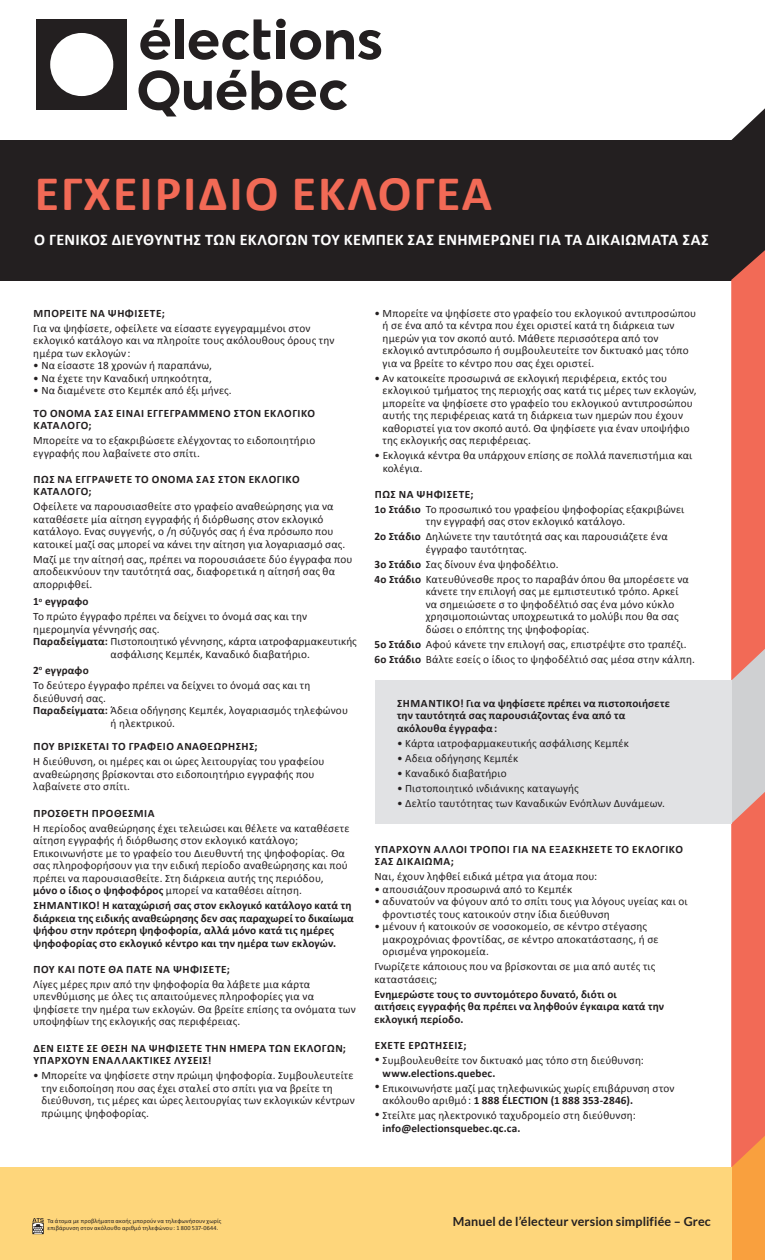
<style>
.page{position:relative;width:765px;height:1260px;background:#fff}
.page>*{position:absolute;margin:0;border:0;box-sizing:border-box;transform-origin:0 0}
.t1{font:700 50px "Calibri";letter-spacing:.04em;color:#f26a56}
.t2{font:700 16.25px "Calibri";letter-spacing:.02em;color:#fff}
.t3{font:700 12.5px "Lato";letter-spacing:.01em;color:#231f20}
.t4{font:11.25px/12.5px "Calibri";letter-spacing:.015em;color:#231f20}
.t5{font:700 11.25px/12.5px "Calibri";letter-spacing:.02em;color:#231f20}
.t6{font:700 11.25px/12.5px "Calibri";letter-spacing:.045em;color:#231f20}
.t7{font:700 11.25px/12.5px "Calibri";letter-spacing:.05em;color:#231f20}
.t8{font:6.25px/7.5px "Calibri";letter-spacing:.015em;color:#231f20}
.s1{font-weight:700}
</style>
<div class="page">
<div style="left:0;top:140px;width:765px;height:140px;background:#231f20"></div>
<div style="left:37px;top:19px;width:90px;height:91px;background:#231f20"></div>
<svg style="left:252px;top:71px;width:95px;height:39px"></svg>
<div style="left:175px;top:19px;width:9px;height:40px;background:#231f20"></div>
<div style="left:276px;top:19px;width:10px;height:9px;background:#231f20;border-radius:50%"></div>
<div style="left:277px;top:31px;width:8px;height:28px;background:#231f20"></div>
<svg style="left:290px;top:30px;width:91px;height:30px"></svg>
<svg style="left:189px;top:19px;width:82px;height:41px"></svg>
<svg style="left:140px;top:19px;width:30px;height:41px"></svg>
<svg style="left:139px;top:70px;width:107px;height:46px"></svg>
<div style="left:50px;top:33px;width:63px;height:63px;background:#fff;border-radius:50%"></div>
<div style="left:0;top:1167px;width:731px;height:93px;background:#fed67b"></div>
<svg style="left:731px;top:108px;width:34px;height:1152px;background:#d5755f"></svg>
<div style="left:375px;top:681px;width:356px;height:143px;background:#e1e2e4"></div>
<svg style="left:32px;top:1218px;width:12px;height:17px"></svg>
<h1 class="t1" style="left:35px;top:162px;width:459px">ΕΓΧΕΙΡΙΔΙΟ ΕΚΛΟΓΕΑ</h1>
<h2 class="t2" style="left:34px;top:229px;width:676px">Ο ΓΕΝΙΚΌΣ ΔΙΕΥΘΥΝΤΉΣ ΤΩΝ ΕΚΛΟΓΏΝ ΤΟΥ ΚΕΜΠΈΚ ΣΑΣ ΕΝΗΜΕΡΏΝΕΙ ΓΙΑ ΤΑ ΔΙΚΑΙΏΜΑΤΆ ΣΑΣ</h2>
<p class="t6" style="left:33px;top:306px;width:133px">ΜΠΟΡΕIΤΕ ΝΑ ΨΗΦIΣΕΤΕ;</p>
<p class="t4" style="left:33px;top:321px;width:303px">Για να ψηφίσετε, οφείλετε να είσαστε εγγεγραμμένοι στον εκλογικό κατάλογο και να πληροίτε τους ακόλουθους όρους την ημέρα των εκλογών :</p>
<p class="t4" style="left:33px;top:359px;width:180px">• Να είσαστε 18 χρονών ή παραπάνω,</p>
<p class="t4" style="left:33px;top:371px;width:180px">• Να έχετε την Καναδική υπηκοότητα,</p>
<p class="t4" style="left:33px;top:384px;width:200px">• Να διαμένετε στο Κεμπέκ από έξι μήνες.</p>
<p class="t6" style="left:33px;top:406px;width:283px">ΤΟ OΝΟΜA ΣΑΣ ΕIΝΑΙ ΕΓΓΕΓΡΑΜΜEΝΟ ΣΤΟΝ ΕΚΛΟΓΙΚO<br>ΚΑΤAΛΟΓΟ;</p>
<p class="t4" style="left:33px;top:434px;width:284px">Μπορείτε να το εξακριβώσετε ελέγχοντας το ειδοποιητήριο εγγραφής που λαβαίνετε στο σπίτι.</p>
<p class="t6" style="left:33px;top:472px;width:268px">ΠΩΣ ΝΑ ΕΓΓΡAΨΕΤΕ ΤΟ OΝΟΜA ΣΑΣ ΣΤΟΝ ΕΚΛΟΓΙΚO<br>ΚΑΤAΛΟΓΟ;</p>
<p class="t4" style="left:33px;top:500px;width:314px">Οφείλετε να παρουσιασθείτε στο γραφείο αναθεώρησης για να καταθέσετε μία αίτηση εγγραφής ή διόρθωσης στον εκλογικό κατάλογο. Ένας συγγενής, ο /η σύζυγός σας ή ένα πρόσωπο που κατοικεί μαζί σας μπορεί να κάνει την αίτηση για λογαριασμό σας.</p>
<p class="t4" style="left:33px;top:552px;width:321px">Μαζί με την αίτησή σας, πρέπει να πορουσιάσετε δύο έγγραφα που αποδεικνύουν την ταυτότητά σας, διαφορετικά η αίτησή σας θα απορριφθεί.</p>
<p class="t4" style="left:33px;top:594px;width:275px;line-height:15px"><span class="s1">1</span><sup>ο</sup> <span class="s1">eγγραφο<br></span>Το πρώτο έγγραφο πρέπει να δείχνει το όνομά σας και την</p>
<p class="t4" style="left:33px;top:622px;width:128px">ημερομηνία γέννησής σας.</p>
<p class="t4" style="left:33px;top:635px;width:325px"><span class="s1">Παραδείγματα:</span> Πιστοποιητικό γέννησης, κάρτα ιατροφαρμακευτικής</p>
<p class="t4" style="left:111px;top:647px;width:201px">ασφάλισης Κεμπέκ, Καναδικό διαβατήριο.</p>
<p class="t4" style="left:33px;top:662px;width:279px;line-height:15px"><span class="s1">2</span><sup>ο</sup> <span class="s1">eγγραφο<br></span>Το δεύτερο έγγραφο πρέπει να δείχνει το όνομά σας και τη</p>
<p class="t4" style="left:33px;top:691px;width:74px">διεύθυνσή σας.</p>
<p class="t4" style="left:33px;top:704px;width:316px"><span class="s1">Παραδείγματα:</span> Άδεια οδήγησης Κεμπέκ, λογαριασμός τηλεφώνου</p>
<p class="t4" style="left:111px;top:716px;width:66px">ή ηλεκτρικού.</p>
<p class="t6" style="left:33px;top:740px;width:226px">ΠΟY ΒΡIΣΚΕΤΑΙ ΤΟ ΓΡΑΦΕIΟ ΑΝΑΘΕΩΡΗΣΗΣ;</p>
<p class="t4" style="left:33px;top:755px;width:293px">Η διεύθυνση, οι ημέρες και οι ώρες λειτουργίας του γραφείου αναθεώρησης βρίσκονται στο ειδοποιητήριο εγγραφής που λαβαίνετε στο σπίτι.</p>
<p class="t6" style="left:33px;top:806px;width:123px">ΠΡΟΣΘΕΤΗ ΠΡΟΘΕΣΜΙΑ</p>
<p class="t4" style="left:33px;top:821px;width:318px">Η περίοδος αναθεώρησης έχει τελειώσει και θέλετε να καταθέσετε αίτηση εγγραφής ή διόρθωσης στον εκλογικό κατάλογο; Επικοινωνήστε με το γραφείο του Διευθυντή της ψηφοφορίας. Θα σας πληροφορήσουν για την ειδική περίοδο αναθεώρησης και πού πρέπει να παρουσιασθείτε. Στη διάρκεια αυτής της περιόδου, <span class="s1">μόνο ο ίδιος ο ψηφοφόρος</span> μπορεί να καταθέσει αίτηση.</p>
<p class="t5" style="left:33px;top:899px;width:322px">ΣΗ ΜΑΝΤΙΚΌ! Η καταχώρισή σας στον εκλογικό κατάλογο κατά τη διάρκεια της ειδικής αναθεώρησης δεν σας παραχωρεί το δικαίωμα ψήφου στην πρότερη ψηφοφορία, αλλά μόνο κατά τις ημέρες ψηφοφορίας στο εκλογικό κέντρο και την ημέρα των εκλογών.</p>
<p class="t6" style="left:33px;top:962px;width:198px">ΠΟΥ ΚΑΙ ΠΟΤΕ ΘΑ ΠΑΤΕ ΝΑ ΨΗΦΙΣΕΤΕ;</p>
<p class="t4" style="left:33px;top:977px;width:324px">Λίγες μέρες πριν από την ψηφοφορία θα λάβετε μια κάρτα υπενθύμισης με όλες τις απαιτούμενες πληροφορίες για να ψηφίσετε την ημέρα των εκλογών. Θα βρείτε επίσης τα ονόματα των υποψηφίων της εκλογικής σας περιφέρειας.</p>
<p class="t6" style="left:33px;top:1041px;width:314px">ΔΕΝ ΕΙΣΤΕ ΣΕ ΘΕΣΗ ΝΑ ΨΗΦΙΣΕΤΕ ΤΗΝ ΗΜΕΡΑ ΤΩΝ ΕΚΛΟΓΩΝ;<br>ΥΠΑΡΧΟΥΝ ΕΝΑΛΛΑΚΤΙΚΕΣ ΛΥΣΕΙΣ!</p>
<p class="t4" style="left:41px;top:1069px;width:315px;text-indent:-8px">• Μπορείτε να ψηφίσετε στην πρώιμη ψηφοφορία. Συμβουλευτείτε την ειδοποίηση που σας έχει σταλεί στο σπίτι για να βρείτε τη διεύθυνση, τις μέρες και ώρες λειτουργίας των εκλογικών κέντρων πρώιμης ψηφοφορίας.</p>
<p class="t4" style="left:383px;top:306px;width:315px;text-indent:-8px">• Μπορείτε να ψηφίσετε στο γραφείο του εκλογικού αντιπροσώπου ή σε ένα από τα κέντρα που έχει οριστεί κατά τη διάρκεια των ημερών για τον σκοπό αυτό. Μάθετε περισσότερα από τον εκλογικό αντιπρόσωπο ή συμβουλευτείτε τον δικτυακό μας τόπο για να βρείτε το κέντρο που σας έχει οριστεί.</p>
<p class="t4" style="left:383px;top:371px;width:315px;text-indent:-8px">• Αν κατοικείτε προσωρινά σε εκλογική περιφέρεια, εκτός του εκλογικού τμήματος της περιοχής σας κατά τις μέρες των εκλογών, μπορείτε να ψηφίσετε στο γραφείο του εκλογικού αντιπροσώπου αυτής της περιφέρειας κατά τη διάρκεια των ημερών που έχουν καθοριστεί για τον σκοπό αυτό. Θα ψηφίσετε για έναν υποψήφιο της εκλογικής σας περιφέρειας.</p>
<p class="t4" style="left:383px;top:449px;width:311px;text-indent:-8px">• Ε κλογικά κέντρα θα υπάρχουν επίσης σε πολλά πανεπιστήμια και κολέγια.</p>
<p class="t4" style="left:375px;top:486px;width:311px;line-height:15px"><span class="s1">ΠΩΣ ΝΑ ΨΗΦIΣΕΤΕ;<br>1ο Στάδιο</span> Το προσωπικό του γραφείου ψηφοφορίας εξακριβώνει</p>
<p class="t4" style="left:375px;top:514px;width:295px;line-height:15px;text-indent:51px">την εγγραφή σας στον εκλογικό κατάλογο.<br><span class="s1">2ο Στάδιο</span> Δηλώνετε την ταυτότητά σας και παρουσιάζετε ένα</p>
<p class="t4" style="left:375px;top:541px;width:316px;line-height:15px;text-indent:51px">έγγραφο ταυτότητας.<br><span class="s1">3ο Στάδιο</span> Σας δίνουν ένα ψηφοδέλτιο.<br><span class="s1">4ο Στάδιο</span> Κατευθύνεσθε προς το παραβάν όπου θα μπορέσετε να</p>
<p class="t4" style="left:426px;top:585px;width:254px">κάνετε την επιλογή σας με εμπιστευτικό τρόπο. Αρκεί να σημειώσετε σ το ψηφοδέλτιό σας ένα μόνο κύκλο χρησιμοποιώντας υποχρεωτικά το μολύβι που θα σας δώσει ο επόπτης της ψηφοφορίας.</p>
<p class="t4" style="left:375px;top:636px;width:322px;line-height:15px"><span class="s1">5ο Στάδιο</span> Αφού κάνετε την επιλογή σας, επιστρέψτε στο τραπέζι.<br><span class="s1">6ο Στάδιο</span> Βάλτε εσείς ο ίδιος το ψηφοδέλτιό σας μέσα στην κάλπη.</p>
<p class="t5" style="left:397px;top:696px;width:274px">ΣΗ ΜΑΝΤΙΚΌ! Για να ψηφίσετε πρέπει να πιστοποιήσετε την ταυτότητά σας παρουσιάζοντας ένα από τα ακόλουθα έγγραφα:</p>
<p class="t4" style="left:397px;top:736px;width:233px">• Κάρτα ιατροφαρμακευτικής ασφάλισης Κεμπέκ</p>
<p class="t4" style="left:397px;top:751px;width:123px">• Άδεια οδήγησης Κεμπέκ</p>
<p class="t4" style="left:397px;top:766px;width:111px">• Καναδικό διαβατήριο</p>
<p class="t4" style="left:397px;top:781px;width:183px">• Πιστοποιητικό ινδιάνικης καταγωγής</p>
<p class="t4" style="left:397px;top:796px;width:270px">• Δελτίο ταυτότητας των Καναδικών Ενόπλων Δυνάμεων.</p>
<p class="t7" style="left:375px;top:842px;width:310px">ΥΠΑΡΧΟΥΝ ΑΛΛΟΙ ΤΡΟΠΟΙ ΓΙΑ ΝΑ ΕΞΑΣΚΗΣΕΤΕ ΤΟ ΕΚΛΟΓΙΚΟ<br>ΣΑΣ ΔΙΚΑΙΩΜΑ;</p>
<p class="t4" style="left:375px;top:870px;width:224px">Ναι, έχουν ληφθεί ειδικά μέτρα για άτομα που:</p>
<p class="t4" style="left:375px;top:882px;width:199px">• απουσιάζουν προσωρινά από το Κεμπέκ</p>
<p class="t4" style="left:383px;top:895px;width:306px;text-indent:-8px">• αδυνατούν να φύγουν από το σπίτι τους για λόγους υγείας και οι φροντιστές τους κατοικούν στην ίδια διεύθυνση</p>
<p class="t4" style="left:383px;top:920px;width:277px;text-indent:-8px">• μένουν ή κατοικούν σε νοσοκομείο, σε κέντρο στέγασης μακροχρόνιας φροντίδας, σε κέντρο αποκατάστασης, ή σε ορισμένα γηροκομεία.</p>
<p class="t4" style="left:375px;top:960px;width:283px">Γνωρίζετε κάποιους που να βρίσκονται σε μια από αυτές τις καταστάσεις;</p>
<p class="t5" style="left:375px;top:987px;width:291px">Ενημερώστε τους το συντομότερο δυνατό, διότι οι<br>αιτήσεις εγγραφής θα πρέπει να ληφθούν έγκαιρα κατά την εκλογική περίοδο.</p>
<p class="t6" style="left:375px;top:1039px;width:93px">EΧΕΤΕ ΕΡΩΤHΣΕΙΣ;</p>
<p class="t4" style="left:375px;top:1054px;width:271px">• Συμβουλευθείτε τον δικτυακό μας τόπο στη διεύθυνση:</p>
<p class="t5" style="left:383px;top:1066px;width:114px">www.elections.quebec.</p>
<p class="t4" style="left:383px;top:1081px;width:294px;text-indent:-8px">• Επικοινωνήστε μαζί μας τηλεφωνικώς χωρίς επιβάρυνση στον ακόλουθο αριθμό: <span class="s1">1 888 ÉLECTION (1 888 353-2846).</span></p>
<p class="t4" style="left:375px;top:1109px;width:263px">• Στείλτε μας ηλεκτρονικό ταχυδρομείο στη διεύθυνση:</p>
<p class="t5" style="left:383px;top:1121px;width:139px">info@electionsquebec.qc.ca.</p>
<p class="t8" style="left:47px;top:1217px;width:176px">Τα άτομα με προβλήματα ακοής μπορούν να τηλεφωνήσουν χωρίς επιβάρυνση στον ακόλουθο αριθμό τηλεφώνου: 1 800 537-0644.</p>
<p class="t3" style="left:453px;top:1215px;width:260px">Manuel de l’électeur version simplifiée – Grec</p>
</div>
